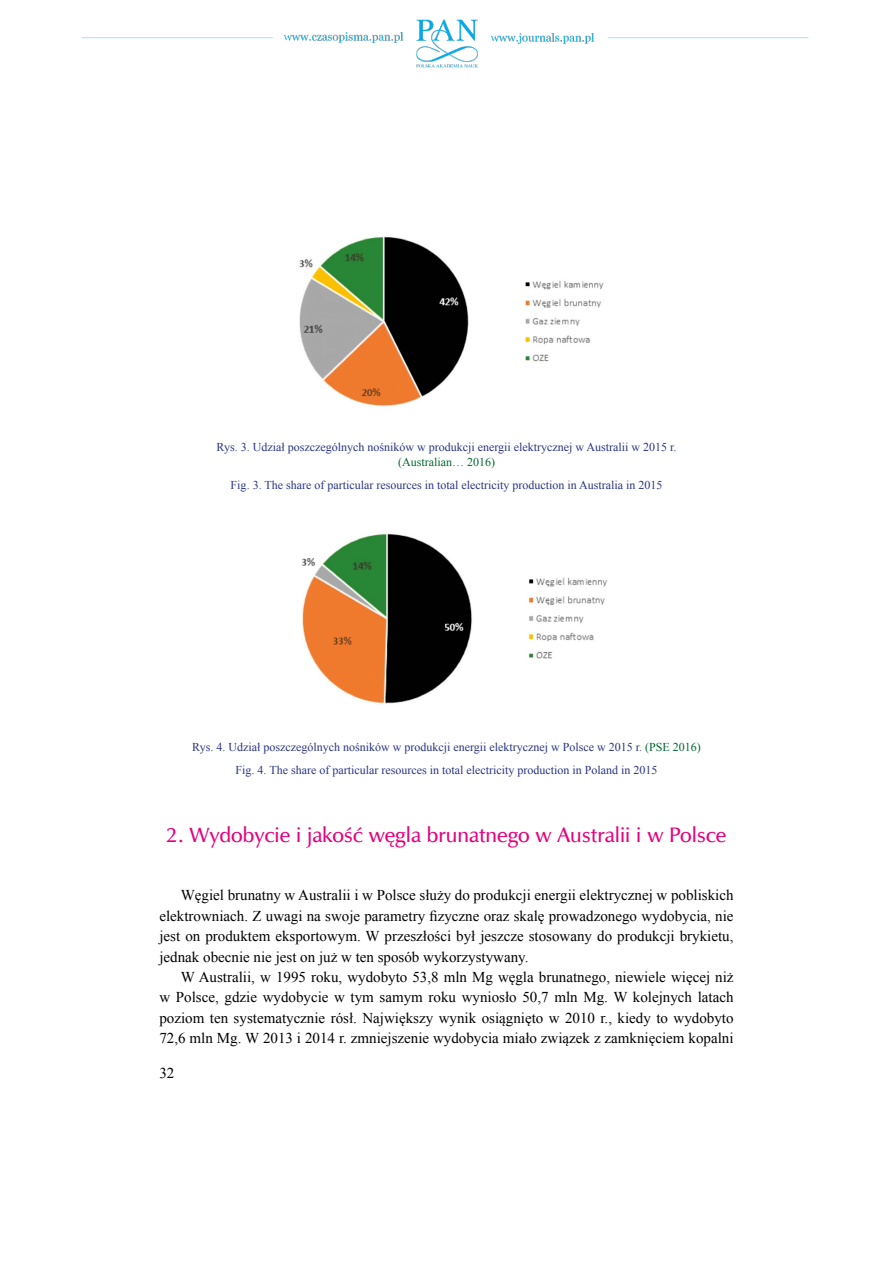
<style>
.page{position:relative;width:893px;height:1263px;background:#fff}
.page>*{position:absolute;margin:0;border:0;box-sizing:border-box;transform-origin:0 0}
.t1{font:21px "Zapf Humnst Dm EU";color:#e6007d}
.t2{font:15px/20.4px "Times New Roman";color:#000;text-align:justify}
.t3{font:12px/23px "Times New Roman";color:#283583;text-align:center}
.t4{font:12px "Times New Roman";color:#00682e}
.s1{color:#00682e}
</style>
<div class="page">
<img style="left:82px;top:19px;width:727px;height:49px">
<img style="left:299px;top:236px;width:305px;height:171px">
<img style="left:301px;top:533px;width:307px;height:171px">
<p class="t3" style="left:217px;top:436px;width:461px">Rys. 3. Udział poszczególnych nośników w produkcji energii elektrycznej w Australii w 2015 r.</p>
<p class="t4" style="left:398px;top:454px;width:98px">(Australian… 2016)</p>
<p class="t3" style="left:231px;top:473px;width:433px">Fig. 3. The share of particular resources in total electricity production in Australia in 2015</p>
<p class="t3" style="left:192px;top:736px;width:510px">Rys. 4. Udział poszczególnych nośników w produkcji energii elektrycznej w Polsce w 2015 r. <span class="s1">(PSE 2016)<br></span>Fig. 4. The share of particular resources in total electricity production in Poland in 2015</p>
<h1 class="t1" style="left:167px;top:821px;width:561px">2. Wydobycie i jakość węgla brunatnego w Australii i w Polsce</h1>
<p class="t2" style="left:159px;top:885px;width:576px;text-indent:21px">Węgiel brunatny w Australii i w Polsce służy do produkcji energii elektrycznej w pobliskich elektrowniach. Z uwagi na swoje parametry fizyczne oraz skalę prowadzonego wydobycia, nie jest on produktem eksportowym. W przeszłości był jeszcze stosowany do produkcji brykietu, jednak obecnie nie jest on już w ten sposób wykorzystywany.</p>
<p class="t2" style="left:159px;top:967px;width:576px;text-indent:21px">W Australii, w 1995 roku, wydobyto 53,8 mln Mg węgla brunatnego, niewiele więcej niż w Polsce, gdzie wydobycie w tym samym roku wyniosło 50,7 mln Mg. W kolejnych latach poziom ten systematycznie rósł. Największy wynik osiągnięto w 2010 r., kiedy to wydobyto 72,6 mln Mg. W 2013 i 2014 r. zmniejszenie wydobycia miało związek z zamknięciem kopalni</p>
<p class="t2" style="left:159px;top:1062px;width:16px">32</p>
</div>
